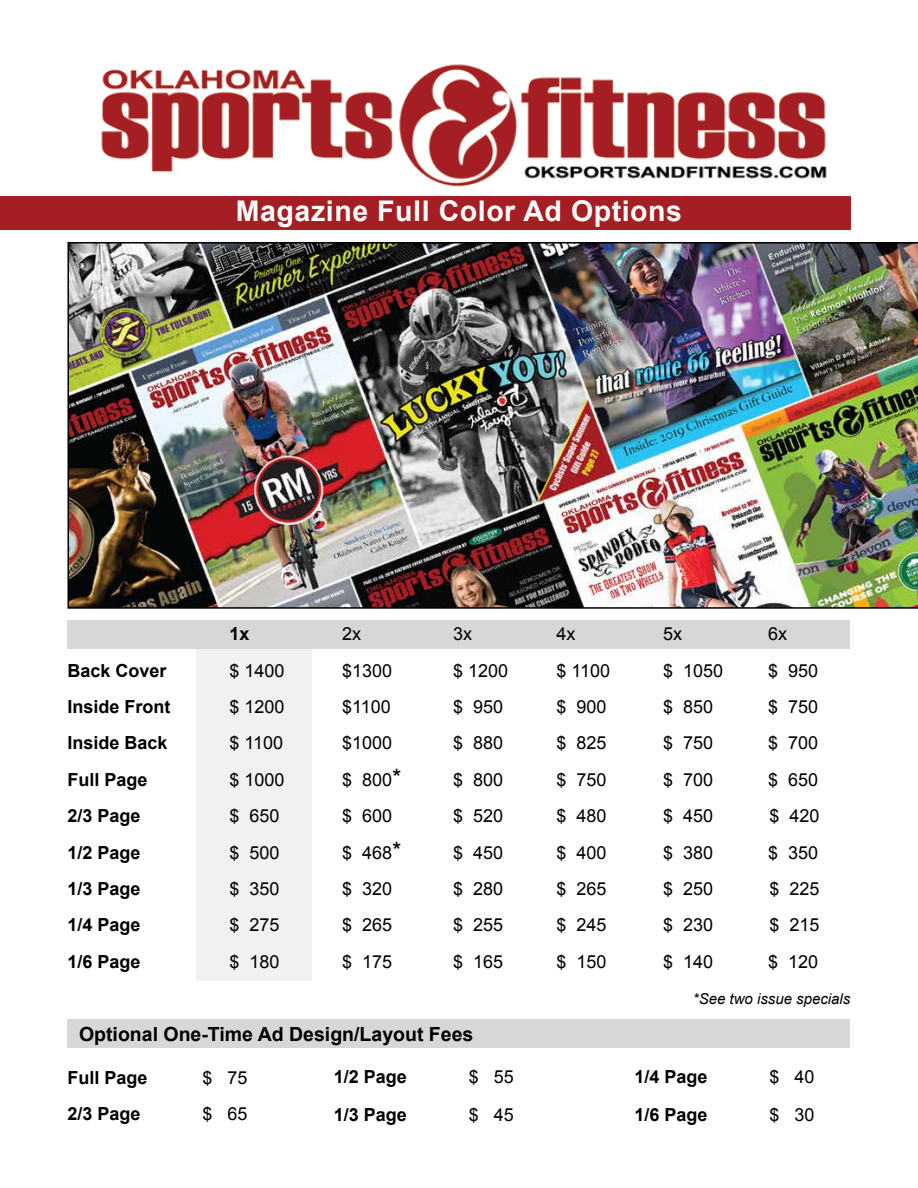
<style>
.page{position:relative;width:918px;height:1188px;background:#fff}
.page>*{position:absolute;margin:0;border:0;box-sizing:border-box;transform-origin:0 0}
.t1{font:700 28.5px "Arial";letter-spacing:.02em;color:#fff}
.t2{font:700 19.5px "Arial";color:#000}
.t3{font:18px "Arial";color:#000}
.t4{font:700 18px "Arial";color:#000}
.t5{font:italic 15px "Arial";color:#000}
.s1{font-size:24px}
</style>
<div class="page">
<div style="left:196px;top:624px;width:115px;height:357px;background:#f0f1f1"></div>
<div style="left:68px;top:620px;width:782px;height:29px;background:#d5d7d8"></div>
<img style="left:101px;top:64px;width:726px;height:123px">
<div style="left:0;top:196px;width:850px;height:34px;background:#a41e23"></div>
<div style="left:68px;top:1019px;width:782px;height:29px;background:#d5d7d8"></div>
<img style="left:68px;top:242px;width:850px;height:367px">
<h1 class="t1" style="left:236px;top:193px;width:448px">Magazine Full Color Ad Options</h1>
<p class="t4" style="left:230px;top:622px;width:22px">1x</p>
<p class="t3" style="left:342px;top:622px;width:21px">2x</p>
<p class="t3" style="left:453px;top:622px;width:21px">3x</p>
<p class="t3" style="left:557px;top:622px;width:21px">4x</p>
<p class="t3" style="left:663px;top:622px;width:21px">5x</p>
<p class="t3" style="left:768px;top:622px;width:21px">6x</p>
<p class="t4" style="left:68px;top:659px;width:101px">Back Cover</p>
<p class="t3" style="left:230px;top:659px;width:57px">$ 1400</p>
<p class="t3" style="left:342px;top:659px;width:52px">$1300</p>
<p class="t3" style="left:453px;top:659px;width:57px">$ 1200</p>
<p class="t3" style="left:557px;top:659px;width:55px">$ 1100</p>
<p class="t3" style="left:663px;top:659px;width:62px">$ 1050</p>
<p class="t3" style="left:768px;top:659px;width:52px">$ 950</p>
<p class="t4" style="left:68px;top:695px;width:105px">Inside Front</p>
<p class="t3" style="left:230px;top:695px;width:57px">$ 1200</p>
<p class="t3" style="left:342px;top:695px;width:50px">$1100</p>
<p class="t3" style="left:453px;top:695px;width:52px">$ 950</p>
<p class="t3" style="left:557px;top:695px;width:52px">$ 900</p>
<p class="t3" style="left:663px;top:695px;width:52px">$ 850</p>
<p class="t3" style="left:768px;top:695px;width:52px">$ 750</p>
<p class="t4" style="left:68px;top:731px;width:102px">Inside Back</p>
<p class="t3" style="left:230px;top:731px;width:55px">$ 1100</p>
<p class="t3" style="left:342px;top:731px;width:52px">$1000</p>
<p class="t3" style="left:453px;top:731px;width:52px">$ 880</p>
<p class="t3" style="left:557px;top:731px;width:52px">$ 825</p>
<p class="t3" style="left:663px;top:731px;width:52px">$ 750</p>
<p class="t3" style="left:768px;top:731px;width:52px">$ 700</p>
<p class="t4" style="left:68px;top:768px;width:82px">Full Page</p>
<p class="t3" style="left:230px;top:768px;width:57px">$ 1000</p>
<p class="t3" style="left:342px;top:768px;width:61px">$ 800<span class="s1">*</span></p>
<p class="t3" style="left:453px;top:768px;width:52px">$ 800</p>
<p class="t3" style="left:557px;top:768px;width:52px">$ 750</p>
<p class="t3" style="left:663px;top:768px;width:52px">$ 700</p>
<p class="t3" style="left:768px;top:768px;width:52px">$ 650</p>
<p class="t4" style="left:68px;top:804px;width:75px">2/3 Page</p>
<p class="t3" style="left:230px;top:804px;width:52px">$ 650</p>
<p class="t3" style="left:342px;top:804px;width:52px">$ 600</p>
<p class="t3" style="left:453px;top:804px;width:52px">$ 520</p>
<p class="t3" style="left:557px;top:804px;width:52px">$ 480</p>
<p class="t3" style="left:663px;top:804px;width:52px">$ 450</p>
<p class="t3" style="left:770px;top:804px;width:52px">$ 420</p>
<p class="t4" style="left:68px;top:840px;width:75px">1/2 Page</p>
<p class="t3" style="left:230px;top:841px;width:52px">$ 500</p>
<p class="t3" style="left:342px;top:841px;width:61px">$ 468<span class="s1">*</span></p>
<p class="t3" style="left:453px;top:841px;width:52px">$ 450</p>
<p class="t3" style="left:557px;top:841px;width:52px">$ 400</p>
<p class="t3" style="left:663px;top:841px;width:52px">$ 380</p>
<p class="t3" style="left:768px;top:841px;width:52px">$ 350</p>
<p class="t4" style="left:68px;top:877px;width:75px">1/3 Page</p>
<p class="t3" style="left:230px;top:877px;width:52px">$ 350</p>
<p class="t3" style="left:342px;top:877px;width:52px">$ 320</p>
<p class="t3" style="left:453px;top:877px;width:52px">$ 280</p>
<p class="t3" style="left:557px;top:877px;width:52px">$ 265</p>
<p class="t3" style="left:663px;top:877px;width:52px">$ 250</p>
<p class="t3" style="left:770px;top:877px;width:52px">$ 225</p>
<p class="t4" style="left:68px;top:913px;width:75px">1/4 Page</p>
<p class="t3" style="left:230px;top:913px;width:52px">$ 275</p>
<p class="t3" style="left:342px;top:913px;width:52px">$ 265</p>
<p class="t3" style="left:453px;top:913px;width:52px">$ 255</p>
<p class="t3" style="left:557px;top:913px;width:52px">$ 245</p>
<p class="t3" style="left:663px;top:913px;width:52px">$ 230</p>
<p class="t3" style="left:770px;top:913px;width:52px">$ 215</p>
<p class="t4" style="left:68px;top:950px;width:75px">1/6 Page</p>
<p class="t3" style="left:230px;top:950px;width:52px">$ 180</p>
<p class="t3" style="left:342px;top:950px;width:52px">$ 175</p>
<p class="t3" style="left:453px;top:950px;width:52px">$ 165</p>
<p class="t3" style="left:557px;top:950px;width:52px">$ 150</p>
<p class="t3" style="left:663px;top:950px;width:52px">$ 140</p>
<p class="t3" style="left:768px;top:950px;width:52px">$ 120</p>
<p class="t5" style="left:693px;top:989px;width:159px">*See two issue specials</p>
<p class="t2" style="left:79px;top:1021px;width:396px">Optional One-Time Ad Design/Layout Fees</p>
<p class="t4" style="left:68px;top:1066px;width:82px">Full Page</p>
<p class="t3" style="left:202px;top:1066px;width:47px">$ 75</p>
<p class="t4" style="left:68px;top:1102px;width:75px">2/3 Page</p>
<p class="t3" style="left:202px;top:1102px;width:47px">$ 65</p>
<p class="t4" style="left:334px;top:1065px;width:75px">1/2 Page</p>
<p class="t3" style="left:469px;top:1065px;width:47px">$ 55</p>
<p class="t4" style="left:334px;top:1102px;width:75px">1/3 Page</p>
<p class="t3" style="left:469px;top:1102px;width:47px">$ 45</p>
<p class="t4" style="left:634px;top:1065px;width:75px">1/4 Page</p>
<p class="t3" style="left:770px;top:1065px;width:47px">$ 40</p>
<p class="t4" style="left:634px;top:1102px;width:75px">1/6 Page</p>
<p class="t3" style="left:770px;top:1102px;width:47px">$ 30</p>
</div>
